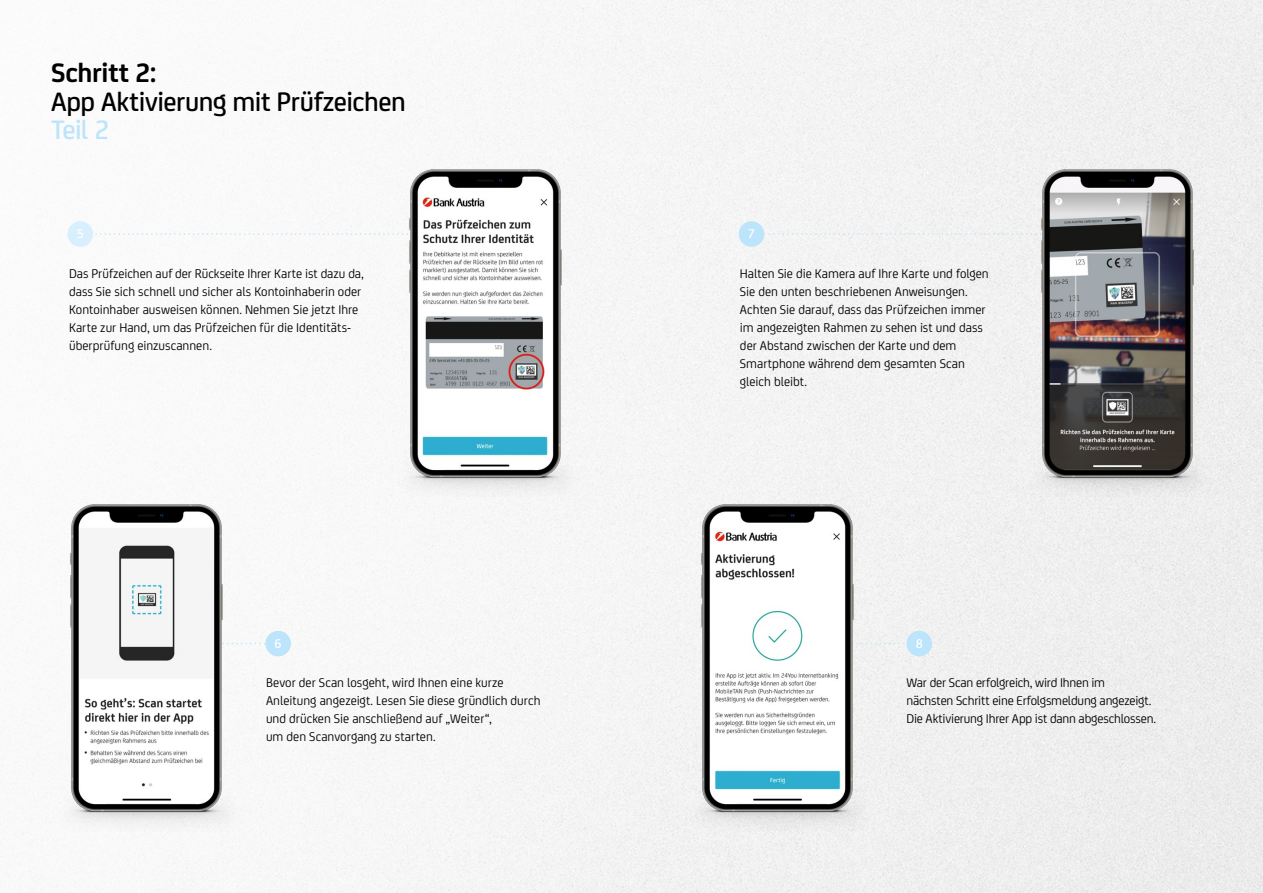
<style>
.page{position:relative;width:1263px;height:893px;background:#fff}
.page>*{position:absolute;margin:0;border:0;box-sizing:border-box;transform-origin:0 0}
.t1{font:500 28.5px "Uni Credit";letter-spacing:-.015em;color:#000}
.t2{font:700 28.5px "Uni Credit";letter-spacing:-.01em;color:#000}
.t3{font:500 28.5px "Uni Credit";color:#bce4fa}
.t4{font:13.5px/18px "Uni Credit";color:#000}
.t5{font:500 13.5px "Uni Credit";color:#fff}
</style>
<div class="page">
<img style="left:0;top:0;width:1263px;height:893px">
<svg style="left:93px;top:233px;width:298px;height:2px"></svg>
<svg style="left:764px;top:233px;width:259px;height:2px"></svg>
<svg style="left:871px;top:643px;width:35px;height:1px"></svg>
<svg style="left:241px;top:643px;width:24px;height:1px"></svg>
<div style="left:68px;top:221px;width:25px;height:26px;background:#d8effd;border-radius:50%"></div>
<div style="left:739px;top:221px;width:25px;height:26px;background:#bce4fa;border-radius:50%"></div>
<div style="left:906px;top:631px;width:26px;height:25px;background:#bce4fa;border-radius:50%"></div>
<img style="left:391px;top:148px;width:189px;height:348px">
<img style="left:52px;top:483px;width:189px;height:348px">
<img style="left:1023px;top:148px;width:189px;height:348px">
<img style="left:682px;top:483px;width:189px;height:348px">
<div style="left:265px;top:631px;width:26px;height:25px;background:#bce4fa;border-radius:50%"></div>
<h1 class="t2" style="left:51px;top:51px;width:107px">Schritt 2:</h1>
<h1 class="t1" style="left:51px;top:80px;width:356px">App Aktivierung mit Prüfzeichen</h1>
<h1 class="t3" style="left:51px;top:109px;width:60px">Teil 2</h1>
<p class="t5" style="left:77px;top:224px;width:9px">5</p>
<p class="t5" style="left:748px;top:224px;width:9px">7</p>
<p class="t4" style="left:69px;top:264px;width:296px">Das Prüfzeichen auf der Rückseite Ihrer Karte ist dazu da, dass Sie sich schnell und sicher als Kontoinhaberin oder Kontoinhaber ausweisen können. Nehmen Sie jetzt Ihre Karte zur Hand, um das Prüfzeichen für die Identitäts&shy;überprüfung einzuscannen.</p>
<p class="t4" style="left:740px;top:264px;width:250px">Halten Sie die Kamera auf Ihre Karte und folgen Sie den unten beschriebenen Anweisungen.<br>Achten Sie darauf, dass das Prüfzeichen immer im angezeigten Rahmen zu sehen ist und dass der Abstand zwischen der Karte und dem Smartphone während dem gesamten Scan gleich bleibt.</p>
<p class="t5" style="left:275px;top:633px;width:9px">6</p>
<p class="t5" style="left:916px;top:633px;width:9px">8</p>
<p class="t4" style="left:266px;top:673px;width:276px">Bevor der Scan losgeht, wird Ihnen eine kurze Anleitung angezeigt. Lesen Sie diese gründlich durch und drücken Sie anschließend auf „Weiter“,<br>um den Scanvorgang zu starten.</p>
<p class="t4" style="left:906px;top:673px;width:251px">War der Scan erfolgreich, wird Ihnen im<br>nächsten Schritt eine Erfolgsmeldung angezeigt.<br>Die Aktivierung Ihrer App ist dann abgeschlossen.</p>
</div>
